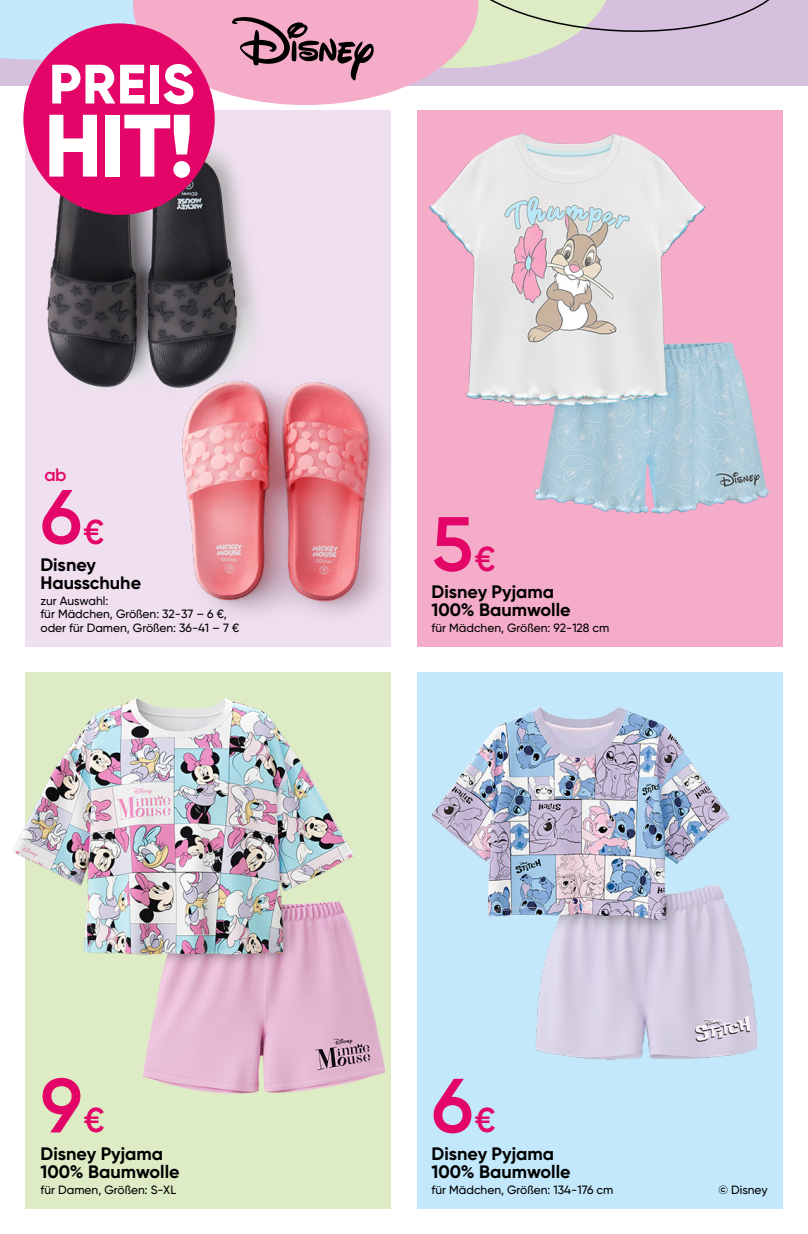
<style>
.page{position:relative;width:808px;height:1234px;background:#fff}
.page>*{position:absolute;margin:0;border:0;box-sizing:border-box;transform-origin:0 0}
.t1{font:800 88.2px "Gilroy";color:#fff}
.t2{font:600 76.5px "Gilroy";color:#e30567}
.t3{font:800 55.35px "Gilroy";letter-spacing:.01em;color:#fff}
.t4{font:700 18px/18px "Gilroy";color:#000}
.t5{font:600 18px "Gilroy";color:#e30567}
.t6{font:500 12px/13.5px "Gilroy";color:#000}
.s1{font-size:34.5px}
</style>
<div class="page">
<div style="left:417px;top:111px;width:365px;height:535px;background:#f4acc8"></div>
<div style="left:26px;top:111px;width:365px;height:535px;background:#f0dfef"></div>
<div style="left:417px;top:672px;width:365px;height:536px;background:#c3e8fb"></div>
<div style="left:26px;top:672px;width:365px;height:536px;background:#ddecc5"></div>
<svg style="left:0;top:0;width:793px;height:105px;background:#d6b9ca"></svg>
<img style="left:26px;top:74px;width:259px;height:314px">
<img style="left:397px;top:78px;width:405px;height:492px">
<img style="left:421px;top:646px;width:362px;height:469px">
<img style="left:122px;top:333px;width:268px;height:281px">
<img style="left:13px;top:626px;width:408px;height:537px">
<div style="left:23px;top:23px;width:192px;height:192px;background:#e30567;border-radius:50%"></div>
<h3 class="t3" style="left:49px;top:49px;width:147px">PREIS</h3>
<h1 class="t1" style="left:44px;top:90px;width:152px">HIT!</h1>
<h3 class="t5" style="left:44px;top:463px;width:24px">ab</h3>
<h2 class="t2" style="left:40px;top:469px;width:66px">6<span class="s1">€</span></h2>
<h2 class="t2" style="left:432px;top:496px;width:66px">5<span class="s1">€</span></h2>
<h3 class="t4" style="left:40px;top:555px;width:102px">Disney<br>Hausschuhe</h3>
<p class="t6" style="left:40px;top:593px;width:200px">zur Auswahl:<br>für Mädchen, Größen: 32-37 – 6 €, oder für Damen, Größen: 36-41 – 7 €</p>
<h3 class="t4" style="left:432px;top:582px;width:140px">Disney Pyjama<br>100% Baumwolle</h3>
<p class="t6" style="left:432px;top:620px;width:179px">für Mädchen, Größen: 92-128 cm</p>
<h2 class="t2" style="left:41px;top:1057px;width:66px">9<span class="s1">€</span></h2>
<h3 class="t4" style="left:41px;top:1144px;width:140px">Disney Pyjama<br>100% Baumwolle</h3>
<p class="t6" style="left:41px;top:1182px;width:137px">für Damen, Größen: S-XL</p>
<h2 class="t2" style="left:432px;top:1057px;width:66px">6<span class="s1">€</span></h2>
<h3 class="t4" style="left:432px;top:1144px;width:140px">Disney Pyjama<br>100% Baumwolle</h3>
<p class="t6" style="left:432px;top:1182px;width:183px">für Mädchen, Größen: 134-176 cm</p>
<p class="t6" style="left:718px;top:1182px;width:51px">© Disney</p>
</div>
